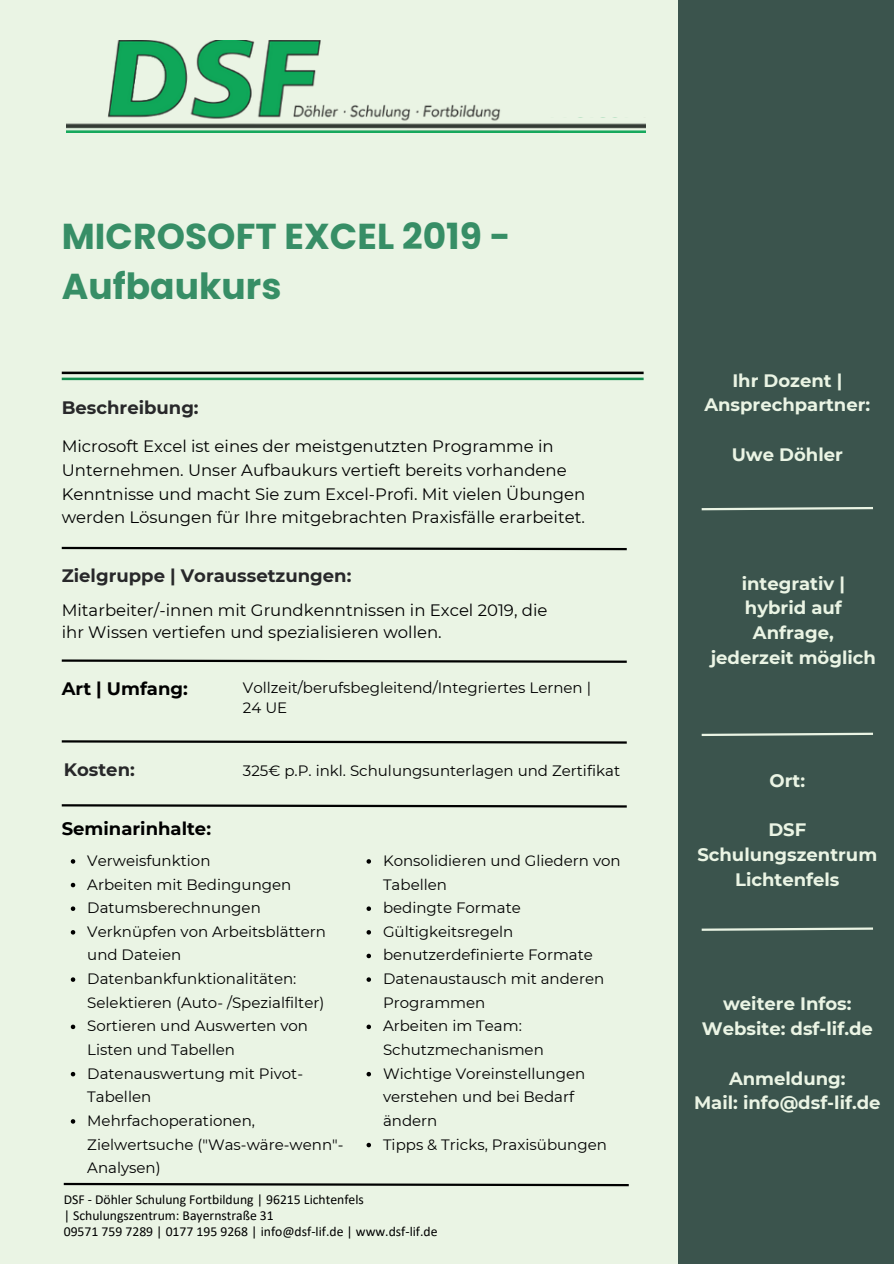
<style>
.page{position:relative;width:894px;height:1264px;background:#fff}
.page>*{position:absolute;margin:0;border:0;box-sizing:border-box;transform-origin:0 0}
.t1{font:700 36px/49.5px "Poppins";color:#378e66}
.t2{font:700 18px/24.8px "Montserrat";color:#eaf4e4;text-align:center}
.t3{font:700 18px "Montserrat";color:#28282a}
.t4{font:700 18px "Montserrat";color:#000}
.t5{font:16.5px/23.7px "Montserrat";color:#000}
.t6{font:15px/23.7px "Montserrat";color:#000}
.t7{font:13.65px "Calibri";color:#000}
</style>
<div class="page">
<div style="left:0;top:0;width:893px;height:1263px;background:#eaf4e4"></div>
<svg style="left:61px;top:659px;width:566px;height:4px"></svg>
<hr style="left:62px;top:371px;width:581px;height:3px;background:#000">
<hr style="left:62px;top:377px;width:581px;height:3px;background:#148d4e">
<div style="left:678px;top:0;width:215px;height:1263px;background:#3b544d"></div>
<img style="left:67px;top:40px;width:578px;height:93px">
<div style="left:538px;top:62px;width:110px;height:55px;background:#eaf4e4"></div>
<svg style="left:701px;top:732px;width:172px;height:4px"></svg>
<svg style="left:701px;top:927px;width:172px;height:4px"></svg>
<svg style="left:701px;top:507px;width:172px;height:4px"></svg>
<svg style="left:63px;top:1182px;width:566px;height:5px"></svg>
<svg style="left:61px;top:740px;width:566px;height:4px"></svg>
<svg style="left:61px;top:804px;width:566px;height:4px"></svg>
<svg style="left:71px;top:859px;width:4px;height:4px"></svg>
<svg style="left:71px;top:882px;width:4px;height:5px"></svg>
<svg style="left:71px;top:906px;width:4px;height:5px"></svg>
<svg style="left:71px;top:930px;width:4px;height:4px"></svg>
<svg style="left:71px;top:977px;width:4px;height:4px"></svg>
<svg style="left:71px;top:1024px;width:4px;height:5px"></svg>
<svg style="left:71px;top:1071px;width:4px;height:5px"></svg>
<svg style="left:71px;top:1119px;width:4px;height:4px"></svg>
<svg style="left:61px;top:546px;width:566px;height:5px"></svg>
<svg style="left:366px;top:859px;width:5px;height:4px"></svg>
<svg style="left:366px;top:906px;width:5px;height:5px"></svg>
<svg style="left:366px;top:930px;width:5px;height:4px"></svg>
<svg style="left:366px;top:953px;width:5px;height:5px"></svg>
<svg style="left:366px;top:977px;width:5px;height:4px"></svg>
<svg style="left:366px;top:1024px;width:5px;height:5px"></svg>
<svg style="left:366px;top:1071px;width:5px;height:5px"></svg>
<svg style="left:366px;top:1142px;width:5px;height:5px"></svg>
<h1 class="t1" style="left:62px;top:212px;width:450px">MICROSOFT EXCEL 2019 -<br>Aufbaukurs</h1>
<p class="t3" style="left:62px;top:397px;width:138px">Beschreibung:</p>
<p class="t5" style="left:62px;top:434px;width:525px">Microsoft Excel ist eines der meistgenutzten Programme in Unternehmen. Unser Aufbaukurs vertieft bereits vorhandene Kenntnisse und macht Sie zum Excel-Profi. Mit vielen Übungen werden Lösungen für Ihre mitgebrachten Praxisfälle erarbeitet.</p>
<p class="t3" style="left:62px;top:565px;width:291px">Zielgruppe | Voraussetzungen:</p>
<p class="t5" style="left:62px;top:598px;width:487px;line-height:22.5px">Mitarbeiter/-innen mit Grundkenntnissen in Excel 2019, die ihr Wissen vertiefen und spezialisieren wollen.</p>
<p class="t4" style="left:62px;top:677px;width:128px">Art | Umfang:</p>
<h2 class="t6" style="left:243px;top:677px;width:349px;line-height:20.2px">Vollzeit/berufsbegleitend/Integriertes Lernen |<br>24 UE</h2>
<p class="t3" style="left:64px;top:758px;width:73px">Kosten:</p>
<p class="t6" style="left:243px;top:758px;width:378px">325€ p.P. inkl. Schulungsunterlagen und Zertifikat</p>
<p class="t4" style="left:62px;top:817px;width:151px">Seminarinhalte:</p>
<p class="t6" style="left:87px;top:848px;width:125px">Verweisfunktion</p>
<p class="t6" style="left:87px;top:872px;width:205px">Arbeiten mit Bedingungen</p>
<p class="t6" style="left:87px;top:896px;width:175px">Datumsberechnungen</p>
<p class="t6" style="left:87px;top:919px;width:240px">Verknüpfen von Arbeitsblättern und Dateien</p>
<p class="t6" style="left:87px;top:966px;width:238px">Datenbankfunktionalitäten:<br>Selektieren (Auto- /Spezialfilter)</p>
<p class="t6" style="left:87px;top:1014px;width:222px">Sortieren und Auswerten von<br>Listen und Tabellen</p>
<p class="t6" style="left:87px;top:1061px;width:217px">Datenauswertung mit Pivot-<br>Tabellen</p>
<p class="t6" style="left:87px;top:1108px;width:257px">Mehrfachoperationen,<br>Zielwertsuche ("Was-wäre-wenn"-<br>Analysen)</p>
<p class="t6" style="left:383px;top:848px;width:239px">Konsolidieren und Gliedern von<br>Tabellen</p>
<h2 class="t6" style="left:383px;top:896px;width:139px">bedingte Formate</h2>
<h2 class="t6" style="left:383px;top:919px;width:132px">Gültigkeitsregeln</h2>
<h2 class="t6" style="left:383px;top:943px;width:211px">benutzerdefinierte Formate</h2>
<h2 class="t6" style="left:383px;top:966px;width:223px">Datenaustausch mit anderen<br>Programmen</h2>
<h2 class="t6" style="left:383px;top:1014px;width:162px">Arbeiten im Team:<br>Schutzmechanismen</h2>
<h2 class="t6" style="left:383px;top:1061px;width:204px">Wichtige Voreinstellungen verstehen und bei Bedarf ändern</h2>
<h2 class="t6" style="left:383px;top:1132px;width:225px">Tipps &amp; Tricks, Praxisübungen</h2>
<p class="t7" style="left:64px;top:1193px;width:301px">DSF - Döhler Schulung Fortbildung | 96215 Lichtenfels</p>
<p class="t7" style="left:64px;top:1209px;width:211px">| Schulungszentrum: Bayernstraße 31</p>
<p class="t7" style="left:64px;top:1225px;width:375px">09571 759 7289 | 0177 195 9268 | info@dsf-lif.de | www.dsf-lif.de</p>
<h2 class="t2" style="left:704px;top:368px;width:167px">Ihr Dozent |<br>Ansprechpartner:</h2>
<h3 class="t2" style="left:731px;top:442px;width:113px">Uwe Döhler</h3>
<h2 class="t2" style="left:710px;top:570px;width:167px">integrativ | hybrid auf<br>Anfrage, jederzeit möglich</h2>
<h2 class="t2" style="left:769px;top:768px;width:37px">Ort:</h2>
<h3 class="t2" style="left:697px;top:817px;width:181px">DSF<br>Schulungszentrum<br>Lichtenfels</h3>
<p class="t2" style="left:701px;top:991px;width:172px">weitere Infos:<br>Website: dsf-lif.de</p>
<h2 class="t2" style="left:693px;top:1065px;width:188px">Anmeldung:<br>Mail: info@dsf-lif.de</h2>
</div>
